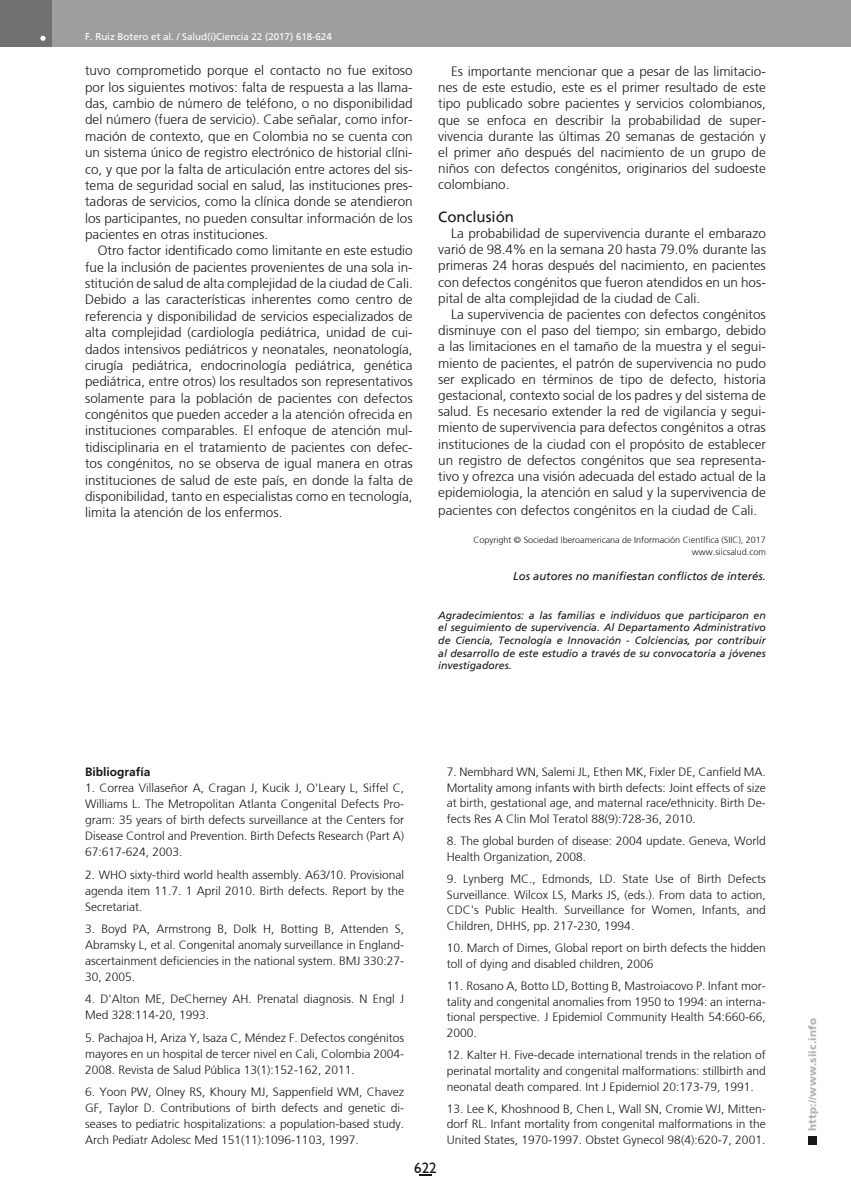
<style>
.page{position:relative;width:851px;height:1191px;background:#fff}
.page>*{position:absolute;margin:0;border:0;box-sizing:border-box;transform-origin:0 0}
.t1{font:15px "Frutiger";color:#1a171c}
.t2{font:15px "Humanist 521 BT";color:#1a171c}
.t3{font:300 13.5px/16.4px "Frutiger";color:#1a171c;text-align:justify}
.t4{font:300 12px/16px "Frutiger";color:#1a171c;text-align:justify}
.t5{font:700 12px "Frutiger";color:#1a171c}
.t6{font:italic 11.25px "Frutiger";color:#1a171c}
.t7{font:italic 10.5px/12.6px "Frutiger";color:#1a171c;text-align:justify}
.t8{font:900 10.5px "Frutiger";letter-spacing:.015em;color:#b1b3b4}
.t9{font:9.75px "Frutiger";color:#fff}
.t10{font:300 9px/11.7px "Frutiger";color:#1a171c;text-align:right}
</style>
<div class="page">
<div style="left:808px;top:1135px;width:8px;height:9px;background:#1a171c"></div>
<div style="left:38px;top:0;width:812px;height:47px;background:#9d9ea0"></div>
<div style="left:0;top:0;width:51px;height:47px;background:#707173"></div>
<svg style="left:40px;top:36px;width:5px;height:5px"></svg>
<svg style="left:419px;top:1174px;width:12px;height:2px"></svg>
<p class="t9" style="left:85px;top:31px;width:248px">F. Ruiz Botero et al. / Salud(i)Ciencia 22 (2017) 618-624</p>
<p class="t3" style="left:85px;top:62px;width:329px">tuvo comprometido porque el contacto no fue exitoso por los siguientes motivos: falta de respuesta a las llama&shy;das, cambio de número de teléfono, o no disponibilidad del número (fuera de servicio). Cabe señalar, como infor&shy;mación de contexto, que en Colombia no se cuenta con un sistema único de registro electrónico de historial clíni&shy;co, y que por la falta de articulación entre actores del sis&shy;tema de seguridad social en salud, las instituciones pres&shy;tadoras de servicios, como la clínica donde se atendieron los participantes, no pueden consultar información de los pacientes en otras instituciones.</p>
<p class="t3" style="left:85px;top:242px;width:329px;text-indent:13px">Otro factor identificado como limitante en este estudio fue la inclusión de pacientes provenientes de una sola in&shy;stitución de salud de alta complejidad de la ciudad de Cali.<br>Debido a las características inherentes como centro de referencia y disponibilidad de servicios especializados de alta complejidad (cardiología pediátrica, unidad de cui&shy;dados intensivos pediátricos y neonatales, neonatología, cirugía pediátrica, endocrinología pediátrica, genética pediátrica, entre otros) los resultados son representativos solamente para la población de pacientes con defectos congénitos que pueden acceder a la atención ofrecida en instituciones comparables. El enfoque de atención mul&shy;tidisciplinaria en el tratamiento de pacientes con defec&shy;tos congénitos, no se observa de igual manera en otras instituciones de salud de este país, en donde la falta de disponibilidad, tanto en especialistas como en tecnología, limita la atención de los enfermos.</p>
<p class="t3" style="left:438px;top:63px;width:329px;text-indent:13px">Es importante mencionar que a pesar de las limitacio&shy;nes de este estudio, este es el primer resultado de este tipo publicado sobre pacientes y servicios colombianos, que se enfoca en describir la probabilidad de super&shy;vivencia durante las últimas 20 semanas de gestación y el primer año después del nacimiento de un grupo de niños con defectos congénitos, originarios del sudoeste colombiano.</p>
<p class="t1" style="left:438px;top:208px;width:77px">Conclusión</p>
<p class="t3" style="left:438px;top:225px;width:329px;text-indent:13px">La probabilidad de supervivencia durante el embarazo varió de 98.4% en la semana 20 hasta 79.0% durante las primeras 24 horas después del nacimiento, en pacientes con defectos congénitos que fueron atendidos en un hos&shy;pital de alta complejidad de la ciudad de Cali.</p>
<p class="t3" style="left:438px;top:306px;width:329px;text-indent:13px">La supervivencia de pacientes con defectos congénitos disminuye con el paso del tiempo; sin embargo, debido a las limitaciones en el tamaño de la muestra y el segui&shy;miento de pacientes, el patrón de supervivencia no pudo ser explicado en términos de tipo de defecto, historia gestacional, contexto social de los padres y del sistema de salud. Es necesario extender la red de vigilancia y segui&shy;miento de supervivencia para defectos congénitos a otras instituciones de la ciudad con el propósito de establecer un registro de defectos congénitos que sea representa&shy;tivo y ofrezca una visión adecuada del estado actual de la epidemiologia, la atención en salud y la supervivencia de</p>
<p class="t3" style="left:438px;top:502px;width:320px">pacientes con defectos congénitos en la ciudad de Cali.</p>
<p class="t10" style="left:473px;top:534px;width:294px">Copyright © Sociedad Iberoamericana de Información Científica (SIIC), 2017 www.siicsalud.com</p>
<p class="t6" style="left:513px;top:569px;width:254px">Los autores no manifiestan conflictos de interés.</p>
<p class="t7" style="left:438px;top:609px;width:329px">Agradecimientos: a las familias e individuos que participaron en el seguimiento de supervivencia. Al Departamento Administrativo de Ciencia, Tecnología e Innovación - Colciencias, por contribuir al desarrollo de este estudio a través de su convocatoria a jóvenes investigadores.</p>
<p class="t5" style="left:85px;top:765px;width:67px">Bibliografía</p>
<p class="t4" style="left:85px;top:780px;width:320px">1. Correa Villaseñor A, Cragan J, Kucik J, O'Leary L, Siffel C, Williams L. The Metropolitan Atlanta Congenital Defects Pro&shy;gram: 35 years of birth defects surveillance at the Centers for Disease Control and Prevention. Birth Defects Research (Part A)<br>67:617-624, 2003.</p>
<p class="t4" style="left:85px;top:866px;width:320px">2. WHO sixty-third world health assembly. A63/10. Provisional agenda item 11.7. 1 April 2010. Birth defects. Report by the Secretariat.</p>
<p class="t4" style="left:85px;top:920px;width:320px">3. Boyd PA, Armstrong B, Dolk H, Botting B, Attenden S, Abramsky L, et al. Congenital anomaly surveillance in England&shy;ascertainment deficiencies in the national system. BMJ 330:27- 30, 2005.</p>
<p class="t4" style="left:85px;top:991px;width:320px">4. D'Alton ME, DeCherney AH. Prenatal diagnosis. N Engl J<br>Med 328:114-20, 1993.</p>
<p class="t4" style="left:85px;top:1029px;width:320px">5. Pachajoa H, Ariza Y, Isaza C, Méndez F. Defectos congénitos mayores en un hospital de tercer nivel en Cali, Colombia 2004- 2008. Revista de Salud Pública 13(1):152-162, 2011.</p>
<p class="t4" style="left:85px;top:1084px;width:320px">6. Yoon PW, Olney RS, Khoury MJ, Sappenfield WM, Chavez GF, Taylor D. Contributions of birth defects and genetic di&shy;seases to pediatric hospitalizations: a population-based study.<br>Arch Pediatr Adolesc Med 151(11):1096-1103, 1997.</p>
<p class="t4" style="left:446px;top:764px;width:320px">7. Nembhard WN, Salemi JL, Ethen MK, Fixler DE, Canfield MA.<br>Mortality among infants with birth defects: Joint effects of size at birth, gestational age, and maternal race/ethnicity. Birth De&shy;fects Res A Clin Mol Teratol 88(9):728-36, 2010.</p>
<p class="t4" style="left:446px;top:833px;width:320px">8. The global burden of disease: 2004 update. Geneva, World<br>Health Organization, 2008.</p>
<p class="t4" style="left:446px;top:871px;width:320px">9. Lynberg MC., Edmonds, LD. State Use of Birth Defects Surveillance. Wilcox LS, Marks JS, (eds.). From data to action, CDC's Public Health. Surveillance for Women, Infants, and Children, DHHS, pp. 217-230, 1994.</p>
<p class="t4" style="left:446px;top:940px;width:320px">10. March of Dimes, Global report on birth defects the hidden toll of dying and disabled children, 2006</p>
<p class="t4" style="left:446px;top:978px;width:320px">11. Rosano A, Botto LD, Botting B, Mastroiacovo P. Infant mor&shy;tality and congenital anomalies from 1950 to 1994: an interna&shy;tional perspective. J Epidemiol Community Health 54:660-66, 2000.</p>
<p class="t4" style="left:446px;top:1047px;width:320px">12. Kalter H. Five-decade international trends in the relation of perinatal mortality and congenital malformations: stillbirth and neonatal death compared. Int J Epidemiol 20:173-79, 1991.</p>
<p class="t4" style="left:446px;top:1100px;width:320px">13. Lee K, Khoshnood B, Chen L, Wall SN, Cromie WJ, Mitten&shy;dorf RL. Infant mortality from congenital malformations in the United States, 1970-1997. Obstet Gynecol 98(4):620-7, 2001.</p>
<p class="t2" style="left:414px;top:1158px;width:24px">622</p>
<p class="t8" style="left:806px;top:1130px;width:114px;rotate:-90deg">http://www.siic.info</p>
</div>
